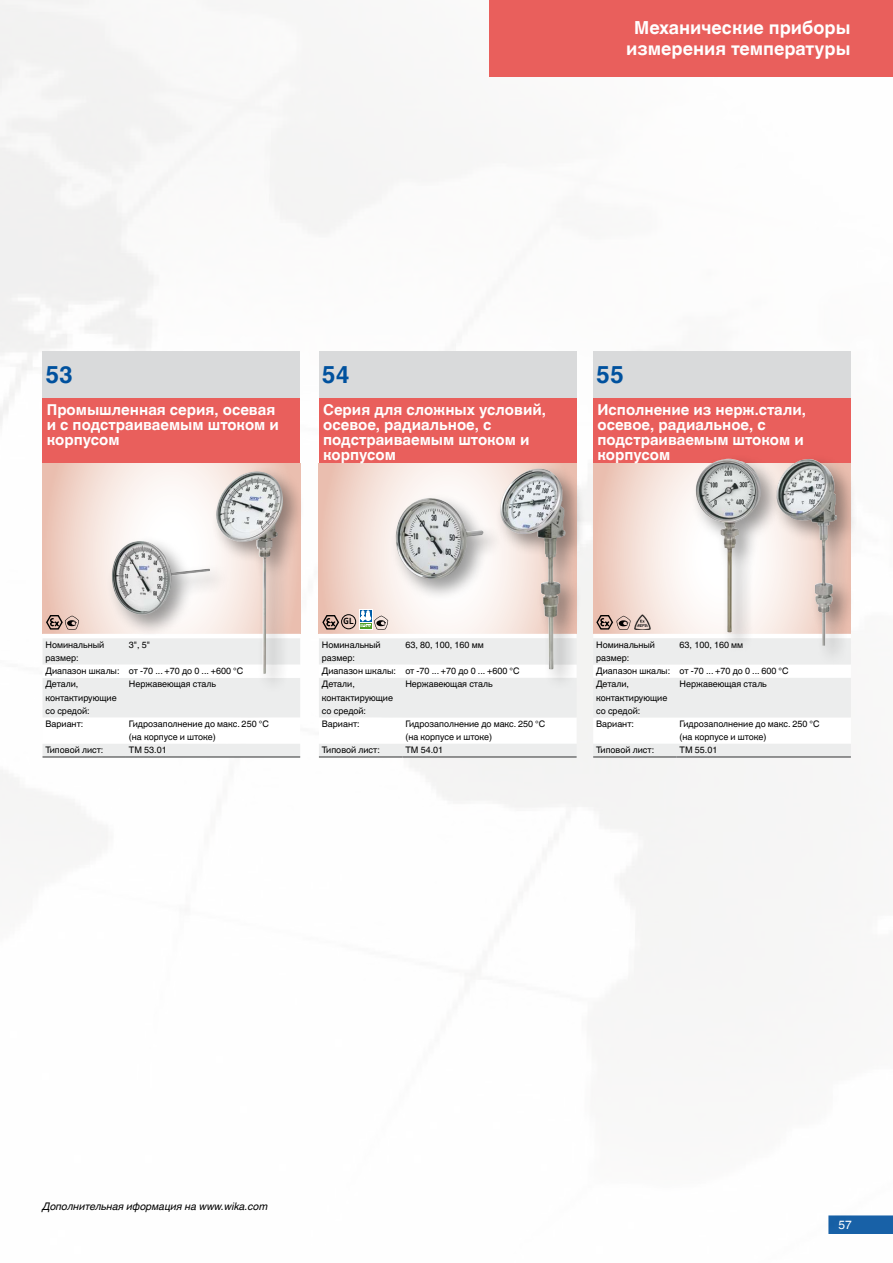
<style>
.page{position:relative;width:893px;height:1263px;background:#fff}
.page>*{position:absolute;margin:0;border:0;box-sizing:border-box;transform-origin:0 0}
.t1{font:700 24px "Helvetica World";color:#00519e}
.t2{font:700 18px/21px "Helvetica World";color:#fff;text-align:center}
.t3{font:700 15px/15px "Helvetica World";color:#fff}
.t4{font:12px "Helvetica World";color:#fff}
.t5{font:italic 10.5px "Helvetica World";color:#000}
.t6{font:700 9.6px "Consolas";color:#000}
.t7{font:9px/13.4px "Helvetica World";color:#000}
</style>
<div class="page">
<img style="left:0;top:0;width:757px;height:989px">
<svg style="left:828px;top:1215px;width:65px;height:19px"></svg>
<div style="left:43px;top:351px;width:257px;height:47px;background:#d9dadb"></div>
<div style="left:43px;top:398px;width:257px;height:66px;background:#e95f5c"></div>
<svg style="left:43px;top:464px;width:257px;height:150px"></svg>
<hr style="left:43px;top:756px;width:83px;height:2px;background:#707172">
<hr style="left:126px;top:756px;width:174px;height:2px;background:#707172">
<div style="left:319px;top:351px;width:258px;height:47px;background:#d9dadb"></div>
<div style="left:319px;top:398px;width:258px;height:66px;background:#e95f5c"></div>
<svg style="left:319px;top:464px;width:175px;height:147px"></svg>
<hr style="left:319px;top:756px;width:83px;height:2px;background:#707172">
<hr style="left:402px;top:756px;width:175px;height:2px;background:#707172">
<div style="left:593px;top:351px;width:258px;height:47px;background:#d9dadb"></div>
<div style="left:593px;top:398px;width:258px;height:66px;background:#e95f5c"></div>
<svg style="left:593px;top:464px;width:96px;height:150px"></svg>
<hr style="left:593px;top:756px;width:84px;height:2px;background:#707172">
<hr style="left:677px;top:756px;width:174px;height:2px;background:#707172">
<div style="left:489px;top:0;width:404px;height:77px;background:#e95f5c"></div>
<div style="left:210px;top:465px;width:94px;height:229px;background:#000;opacity:.4"></div>
<img style="left:216px;top:471px;width:68px;height:143px">
<div style="left:389px;top:492px;width:115px;height:109px;background:#000;opacity:.4"></div>
<img style="left:394px;top:498px;width:89px;height:82px">
<div style="left:494px;top:462px;width:92px;height:228px;background:#000;opacity:.4"></div>
<img style="left:499px;top:469px;width:67px;height:142px">
<div style="left:689px;top:452px;width:94px;height:201px;background:#000;opacity:.4"></div>
<img style="left:694px;top:459px;width:67px;height:155px">
<div style="left:770px;top:453px;width:88px;height:213px;background:#000;opacity:.4"></div>
<img style="left:773px;top:459px;width:65px;height:155px">
<div style="left:105px;top:534px;width:125px;height:102px;background:#000;opacity:.4"></div>
<img style="left:111px;top:541px;width:99px;height:73px">
<svg style="left:359px;top:609px;width:13px;height:20px"></svg>
<svg style="left:593px;top:614px;width:258px;height:143px"></svg>
<img style="left:634px;top:615px;width:16px;height:15px">
<svg style="left:319px;top:611px;width:258px;height:146px"></svg>
<svg style="left:43px;top:614px;width:257px;height:143px"></svg>
<h2 class="t2" style="left:626px;top:18px;width:226px">Механические приборы измерения температуры</h2>
<h1 class="t1" style="left:45px;top:361px;width:29px">53</h1>
<h3 class="t3" style="left:47px;top:403px;width:234px">Промышленная серия, осевая и с подстраиваемым штоком и корпусом</h3>
<h1 class="t1" style="left:322px;top:361px;width:29px">54</h1>
<h3 class="t3" style="left:323px;top:403px;width:224px">Серия для сложных условий, осевое, радиальное, с подстраиваемым штоком и корпусом</h3>
<h1 class="t1" style="left:596px;top:361px;width:29px">55</h1>
<h3 class="t3" style="left:597px;top:403px;width:210px">Исполнение из нерж.стали, осевое, радиальное, с подстраиваемым штоком и корпусом</h3>
<p class="t6" style="left:343px;top:615px;width:12px">GL</p>
<p class="t7" style="left:45px;top:638px;width:60px">Номинальный размер:</p>
<p class="t7" style="left:129px;top:638px;width:23px">3", 5"</p>
<p class="t7" style="left:45px;top:664px;width:199px">Диапазон шкалы: от -70 ... +70 до 0 ... +600 °C<br>Детали,<br>контактирующие<br>со средой:</p>
<p class="t7" style="left:129px;top:677px;width:89px">Нержавеющая сталь</p>
<p class="t7" style="left:322px;top:638px;width:60px">Номинальный размер:</p>
<p class="t7" style="left:405px;top:638px;width:80px">63, 80, 100, 160 мм</p>
<p class="t7" style="left:322px;top:664px;width:199px">Диапазон шкалы: от -70 ... +70 до 0 ... +600 °C<br>Детали,<br>контактирующие<br>со средой:</p>
<p class="t7" style="left:405px;top:677px;width:89px">Нержавеющая сталь</p>
<p class="t7" style="left:596px;top:638px;width:60px">Номинальный размер:</p>
<p class="t7" style="left:680px;top:638px;width:65px">63, 100, 160 мм</p>
<p class="t7" style="left:596px;top:664px;width:194px">Диапазон шкалы: от -70 ... +70 до 0 ... 600 °C<br>Детали,<br>контактирующие<br>со средой:</p>
<p class="t7" style="left:680px;top:677px;width:89px">Нержавеющая сталь</p>
<p class="t7" style="left:45px;top:717px;width:39px">Вариант:</p>
<p class="t7" style="left:129px;top:717px;width:142px">Гидрозаполнение до макс. 250 °C (на корпусе и штоке)</p>
<p class="t7" style="left:45px;top:743px;width:59px">Типовой лист:</p>
<p class="t7" style="left:129px;top:743px;width:39px">TM 53.01</p>
<p class="t7" style="left:322px;top:717px;width:39px">Вариант:</p>
<p class="t7" style="left:405px;top:717px;width:142px">Гидрозаполнение до макс. 250 °C (на корпусе и штоке)</p>
<p class="t7" style="left:322px;top:743px;width:59px">Типовой лист:</p>
<p class="t7" style="left:405px;top:743px;width:39px">TM 54.01</p>
<p class="t7" style="left:596px;top:717px;width:39px">Вариант:</p>
<p class="t7" style="left:680px;top:717px;width:142px">Гидрозаполнение до макс. 250 °C (на корпусе и штоке)</p>
<p class="t7" style="left:596px;top:743px;width:59px">Типовой лист:</p>
<p class="t7" style="left:680px;top:743px;width:39px">TM 55.01</p>
<p class="t5" style="left:43px;top:1200px;width:227px">Дополнительная иформация на www.wika.com</p>
<h3 class="t4" style="left:838px;top:1218px;width:15px">57</h3>
</div>
